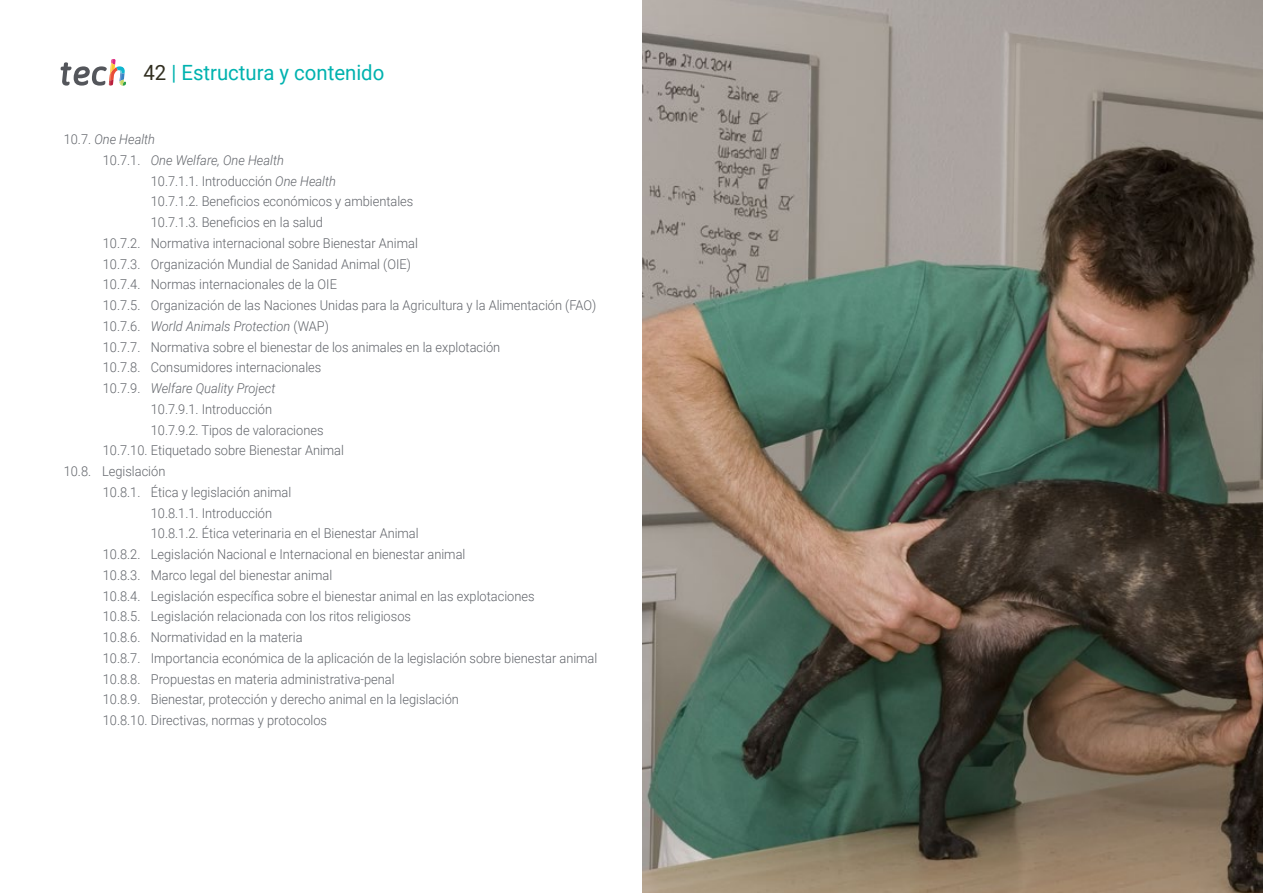
<style>
.page{position:relative;width:1263px;height:893px;background:#fff}
.page>*{position:absolute;margin:0;border:0;box-sizing:border-box;transform-origin:0 0}
.t1{font:21px "Roboto";color:#00b2af}
.t2{font:300 13.5px "Roboto";color:#61646a;scale:.95 1}
.t3{font:italic 300 13.5px "Roboto";color:#61646a;scale:.95 1}
.s1{color:#312e20}
.s2{font-style:normal}
.s3{font-style:italic}
</style>
<div class="page">
<svg style="left:61px;top:59px;width:65px;height:27px"></svg>
<img style="left:642px;top:0;width:621px;height:893px">
<h1 class="t1" style="left:144px;top:57px;width:242px"><span class="s1">42</span> | Estructura y contenido</h1>
<p class="t3" style="left:64px;top:130px;width:98px"><span class="s2">10.7.</span> One Health</p>
<p class="t3" style="left:103px;top:151px;width:192px"><span class="s2">10.7.1.</span> One Welfare, One Health</p>
<p class="t2" style="left:151px;top:171px;width:197px">10.7.1.1. Introducción <span class="s3">One Health</span></p>
<p class="t2" style="left:151px;top:192px;width:278px">10.7.1.2. Beneficios económicos y ambientales</p>
<p class="t2" style="left:151px;top:213px;width:183px">10.7.1.3. Beneficios en la salud</p>
<p class="t2" style="left:103px;top:234px;width:333px">10.7.2. Normativa internacional sobre Bienestar Animal</p>
<p class="t2" style="left:103px;top:254px;width:326px">10.7.3. Organización Mundial de Sanidad Animal (OIE)</p>
<p class="t2" style="left:103px;top:275px;width:248px">10.7.4. Normas internacionales de la OIE</p>
<p class="t2" style="left:103px;top:296px;width:521px">10.7.5. Organización de las Naciones Unidas para la Agricultura y la Alimentación (FAO)</p>
<p class="t3" style="left:103px;top:317px;width:240px"><span class="s2">10.7.6.</span> World Animals Protection <span class="s2">(WAP)</span></p>
<p class="t2" style="left:103px;top:337px;width:420px">10.7.7. Normativa sobre el bienestar de los animales en la explotación</p>
<p class="t2" style="left:103px;top:358px;width:232px">10.7.8. Consumidores internacionales</p>
<p class="t3" style="left:103px;top:379px;width:183px"><span class="s2">10.7.9.</span> Welfare Quality Project</p>
<p class="t2" style="left:151px;top:400px;width:129px">10.7.9.1. Introducción</p>
<p class="t2" style="left:151px;top:420px;width:183px">10.7.9.2. Tipos de valoraciones</p>
<p class="t2" style="left:103px;top:441px;width:255px">10.7.10. Etiquetado sobre Bienestar Animal</p>
<p class="t2" style="left:64px;top:462px;width:108px">10.8. Legislación</p>
<p class="t2" style="left:103px;top:483px;width:200px">10.8.1. Ética y legislación animal</p>
<p class="t2" style="left:151px;top:503px;width:129px">10.8.1.1. Introducción</p>
<p class="t2" style="left:151px;top:524px;width:284px">10.8.1.2. Ética veterinaria en el Bienestar Animal</p>
<p class="t2" style="left:103px;top:545px;width:383px">10.8.2. Legislación Nacional e Internacional en bienestar animal</p>
<p class="t2" style="left:103px;top:566px;width:243px">10.8.3. Marco legal del bienestar animal</p>
<p class="t2" style="left:103px;top:586px;width:456px">10.8.4. Legislación específica sobre el bienestar animal en las explotaciones</p>
<p class="t2" style="left:103px;top:607px;width:326px">10.8.5. Legislación relacionada con los ritos religiosos</p>
<p class="t2" style="left:103px;top:628px;width:212px">10.8.6. Normatividad en la materia</p>
<p class="t2" style="left:103px;top:649px;width:522px">10.8.7. Importancia económica de la aplicación de la legislación sobre bienestar animal</p>
<p class="t2" style="left:103px;top:669px;width:309px">10.8.8. Propuestas en materia administrativa-penal</p>
<p class="t2" style="left:103px;top:690px;width:376px">10.8.9. Bienestar, protección y derecho animal en la legislación</p>
<p class="t2" style="left:103px;top:711px;width:238px">10.8.10. Directivas, normas y protocolos</p>
</div>
